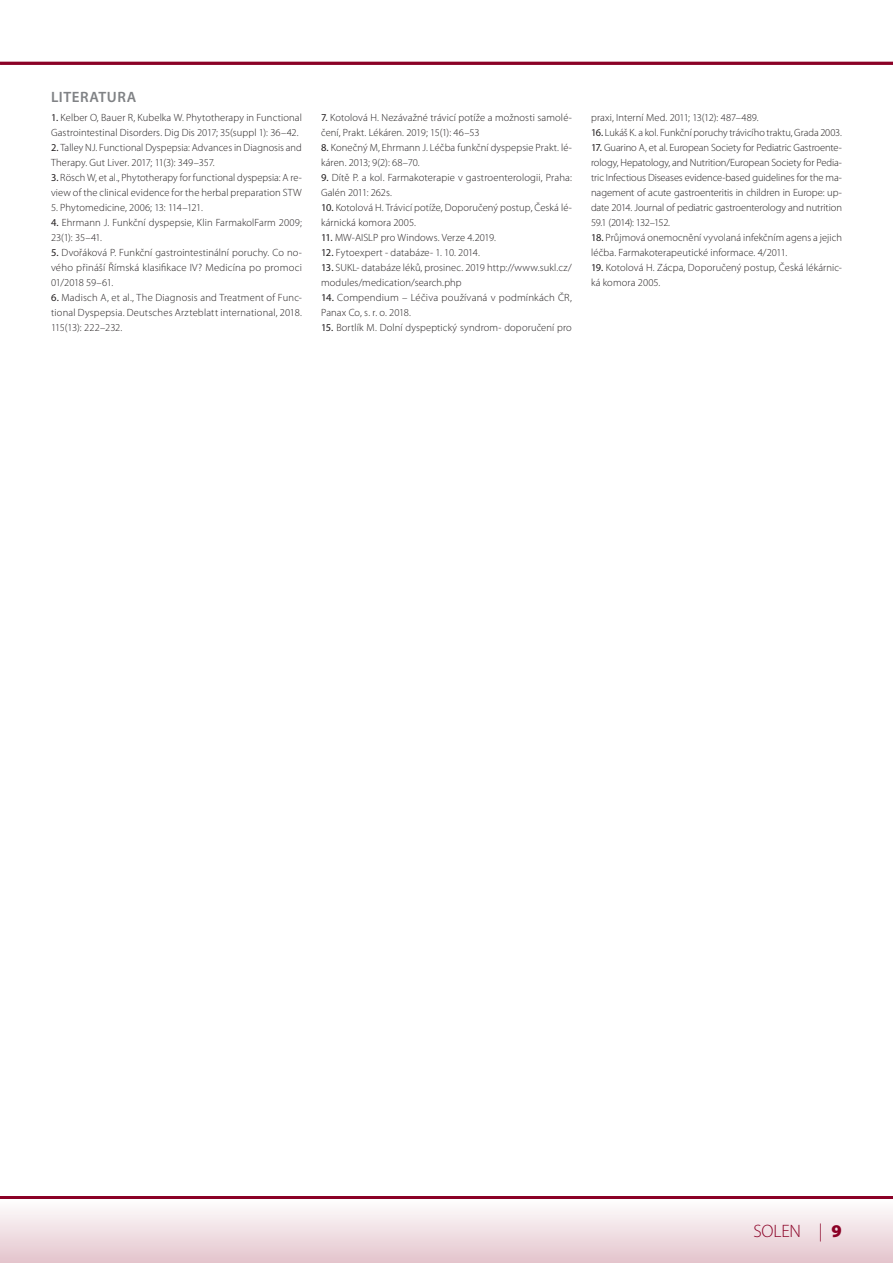
<style>
.page{position:relative;width:893px;height:1263px;background:#fff}
.page>*{position:absolute;margin:0;border:0;box-sizing:border-box;transform-origin:0 0}
.t1{font:300 18px "Myriad Pro";letter-spacing:-.01em;color:#8b0126}
.sazba_literatura_nad{font:600 15px "Myriad Pro";letter-spacing:.035em;color:#808285}
.sazba_literatura{font:300 10.5px/15px "Myriad Pro";letter-spacing:.01em;color:#231f20}
.s1{font-weight:400}
.s2{font-weight:900}
</style>
<div class="page">
<svg style="left:0;top:62px;width:893px;height:3px;background:#8d062a"></svg>
<div style="left:0;top:1199px;width:893px;height:64px;background:linear-gradient(to bottom,#fffffe,#e4c5cd)"></div>
<hr style="left:0;top:1197px;width:893px;height:2px;background:#8b0126">
<p class="sazba_literatura_nad" style="left:51px;top:87px;width:87px">LITERATURA</p>
<p class="sazba_literatura" style="left:51px;top:110px;width:252px"><span class="s1">1.</span> Kelber O, Bauer R, Kubelka W. Phytotherapy in Functional<br>Gastrointestinal Disorders. Dig Dis 2017; 35(suppl 1): 36–42.</p>
<p class="sazba_literatura" style="left:51px;top:140px;width:252px"><span class="s1">2.</span> Talley NJ. Functional Dyspepsia: Advances in Diagnosis and<br>Therapy. Gut Liver. 2017; 11(3): 349–357.</p>
<p class="sazba_literatura" style="left:51px;top:170px;width:252px"><span class="s1">3.</span> Rösch W, et al., Phytotherapy for functional dyspepsia: A re&shy;view of the clinical evidence for the herbal preparation STW</p>
<p class="sazba_literatura" style="left:51px;top:200px;width:153px">5. Phytomedicine, 2006; 13: 114–121.</p>
<p class="sazba_literatura" style="left:51px;top:215px;width:252px"><span class="s1">4.</span> Ehrmann J. Funkční dyspepsie, Klin FarmakolFarm 2009;<br>23(1): 35–41.</p>
<p class="sazba_literatura" style="left:51px;top:245px;width:252px;text-align:justify"><span class="s1">5.</span> Dvořáková P. Funkční gastrointestinální poruchy. Co no&shy;vého přináší Římská klasifikace IV? Medicína po promoci 01/2018 59–61.</p>
<p class="sazba_literatura" style="left:51px;top:290px;width:252px;text-align:justify"><span class="s1">6.</span> Madisch A, et al., The Diagnosis and Treatment of Func&shy;tional Dyspepsia. Deutsches Arzteblatt international, 2018.<br>115(13): 222–232.</p>
<p class="sazba_literatura" style="left:321px;top:110px;width:252px"><span class="s1">7.</span> Kotolová H. Nezávažné trávicí potíže a možnosti samolé&shy;čení, Prakt. Lékáren. 2019; 15(1): 46–53</p>
<p class="sazba_literatura" style="left:321px;top:140px;width:252px"><span class="s1">8.</span> Konečný M, Ehrmann J. Léčba funkční dyspepsie Prakt. lé&shy;káren. 2013; 9(2): 68–70.</p>
<p class="sazba_literatura" style="left:321px;top:170px;width:252px"><span class="s1">9.</span> Dítě P. a kol. Farmakoterapie v gastroenterologii, Praha:<br>Galén 2011: 262s.</p>
<p class="sazba_literatura" style="left:321px;top:200px;width:252px"><span class="s1">10.</span> Kotolová H. Trávicí potíže, Doporučený postup, Česká lé&shy;kárnická komora 2005.</p>
<p class="sazba_literatura" style="left:321px;top:230px;width:176px"><span class="s1">11.</span> MW-‑AISLP pro Windows. Verze 4.2019.</p>
<p class="sazba_literatura" style="left:321px;top:245px;width:160px"><span class="s1">12.</span> Fytoexpert - databáze- 1. 10. 2014.</p>
<p class="sazba_literatura" style="left:321px;top:260px;width:252px"><span class="s1">13.</span> SUKL- databáze léků, prosinec. 2019 http://www.sukl.cz/ modules/medication/search.php</p>
<p class="sazba_literatura" style="left:321px;top:290px;width:252px"><span class="s1">14.</span> Compendium – Léčiva používaná v podmínkách ČR,<br>Panax Co, s. r. o. 2018.</p>
<p class="sazba_literatura" style="left:321px;top:320px;width:252px"><span class="s1">15.</span> Bortlík M. Dolní dyspeptický syndrom- doporučení pro</p>
<p class="sazba_literatura" style="left:591px;top:110px;width:169px">praxi, Interní Med. 2011; 13(12): 487–489.</p>
<p class="sazba_literatura" style="left:591px;top:125px;width:252px"><span class="s1">16.</span> Lukáš K. a kol. Funkční poruchy trávicího traktu, Grada 2003.</p>
<p class="sazba_literatura" style="left:591px;top:140px;width:252px;text-align:justify"><span class="s1">17.</span> Guarino A, et al. European Society for Pediatric Gastroente&shy;rology, Hepatology, and Nutrition/European Society for Pedia&shy;tric Infectious Diseases evidence-‑based guidelines for the ma&shy;nagement of acute gastroenteritis in children in Europe: up&shy;date 2014. Journal of pediatric gastroenterology and nutrition 59.1 (2014): 132–152.</p>
<p class="sazba_literatura" style="left:591px;top:230px;width:252px"><span class="s1">18.</span> Průjmová onemocnění vyvolaná infekčním agens a jejich léčba. Farmakoterapeutické informace. 4/2011.</p>
<p class="sazba_literatura" style="left:591px;top:260px;width:252px"><span class="s1">19.</span> Kotolová H. Zácpa, Doporučený postup, Česká lékárnic&shy;ká komora 2005.</p>
<h1 class="t1" style="left:753px;top:1220px;width:90px">SOLEN | <span class="s2">9</span></h1>
</div>
